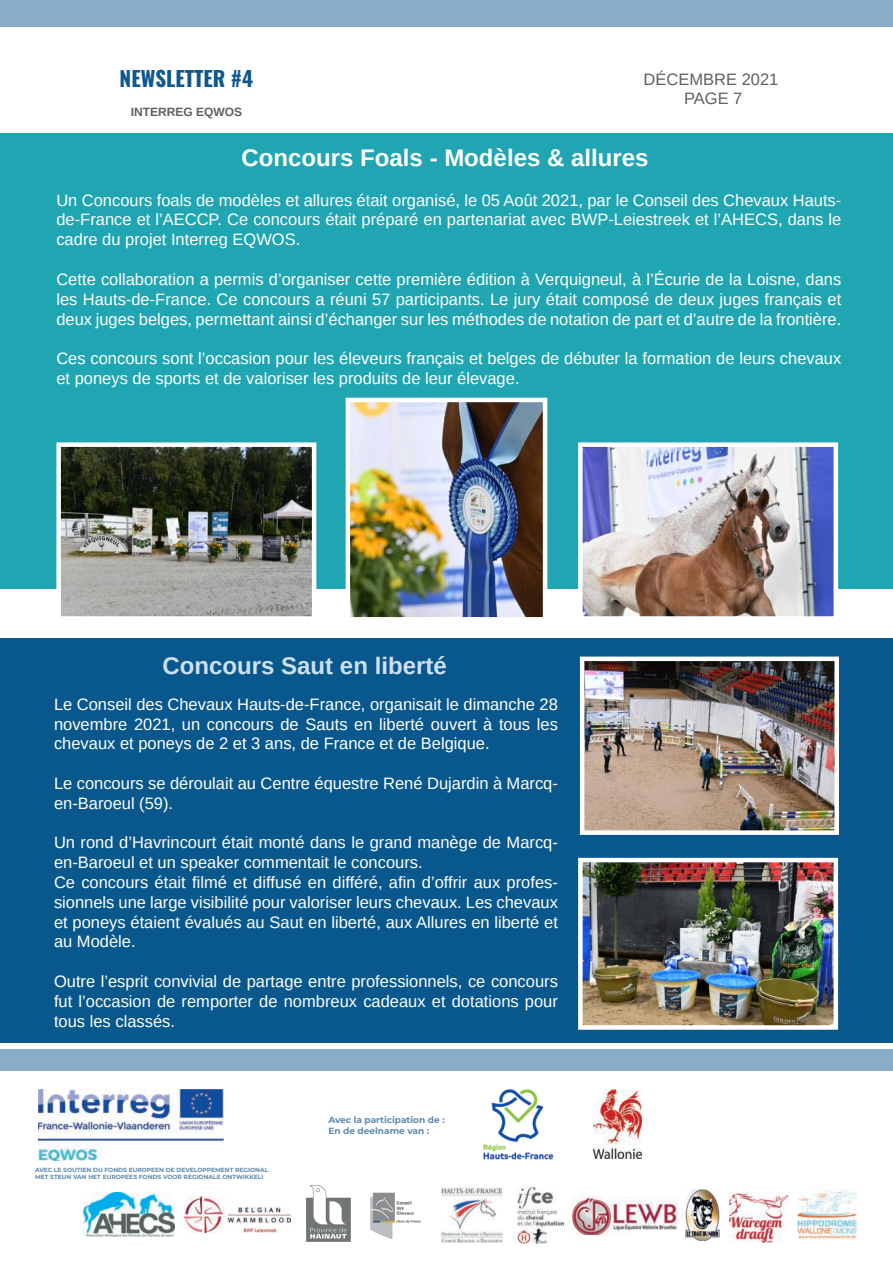
<style>
.page{position:relative;width:893px;height:1263px;background:#fff}
.page>*{position:absolute;margin:0;border:0;box-sizing:border-box;transform-origin:0 0}
.t1{font:700 24px "Arimo";color:#fff}
.t2{font:700 24px "Arimo";color:#cfdfec}
.t3{font:700 21px "Oswald";color:#0e588d}
.t4{font:16.5px/19.8px "Arimo";color:#fff;text-align:justify}
.t5{font:16.5px "Arimo";color:#5d6161}
.t6{font:700 12px "Arimo";color:#5d6161}
.t7{font:700 9px "Montserrat";color:#5e89ae}
.t8{font:700 6px "Montserrat";color:#5e89ae}
</style>
<div class="page">
<div style="left:0;top:1050px;width:893px;height:21px;background:#89adc7"></div>
<div style="left:0;top:0;width:893px;height:26px;background:#89adc7"></div>
<div style="left:0;top:638px;width:893px;height:404px;background:#09588d"></div>
<div style="left:0;top:134px;width:893px;height:455px;background:#20a6b2"></div>
<img style="left:351px;top:403px;width:191px;height:213px">
<div style="left:346px;top:398px;width:201px;height:223px;border:4px solid #fff"></div>
<img style="left:61px;top:447px;width:250px;height:169px">
<div style="left:56px;top:442px;width:260px;height:179px;border:4px solid #fff"></div>
<img style="left:583px;top:447px;width:250px;height:169px">
<div style="left:578px;top:442px;width:260px;height:179px;border:4px solid #fff"></div>
<img style="left:583px;top:863px;width:250px;height:162px">
<div style="left:578px;top:858px;width:260px;height:172px;border:4px solid #fff"></div>
<img style="left:39px;top:1089px;width:184px;height:71px">
<img style="left:483px;top:1089px;width:71px;height:70px">
<img style="left:593px;top:1090px;width:48px;height:68px">
<img style="left:83px;top:1192px;width:92px;height:44px">
<img style="left:185px;top:1196px;width:106px;height:36px">
<img style="left:307px;top:1186px;width:44px;height:55px">
<img style="left:442px;top:1188px;width:61px;height:54px">
<img style="left:514px;top:1187px;width:49px;height:56px">
<img style="left:573px;top:1197px;width:104px;height:38px">
<img style="left:685px;top:1189px;width:35px;height:52px">
<img style="left:729px;top:1192px;width:60px;height:50px">
<img style="left:797px;top:1190px;width:61px;height:50px">
<img style="left:370px;top:1192px;width:51px;height:47px">
<img style="left:585px;top:661px;width:249px;height:169px">
<div style="left:580px;top:656px;width:259px;height:179px;border:4px solid #fff"></div>
<p class="t3" style="left:120px;top:68px;width:135px">NEWSLETTER #4</p>
<p class="t6" style="left:131px;top:104px;width:113px">INTERREG EQWOS</p>
<p class="t5" style="left:644px;top:68px;width:136px">DÉCEMBRE 2021</p>
<p class="t5" style="left:684px;top:88px;width:60px">PAGE 7</p>
<p class="t1" style="left:242px;top:141px;width:408px">Concours Foals - Modèles &amp; allures</p>
<p class="t4" style="left:56px;top:190px;width:786px">Un Concours foals de modèles et allures était organisé, le 05 Août 2021, par le Conseil des Chevaux Hauts&shy;de-France et l’AECCP. Ce concours était préparé en partenariat avec BWP-Leiestreek et l’AHECS, dans le cadre du projet Interreg EQWOS.</p>
<p class="t4" style="left:56px;top:269px;width:786px">Cette collaboration a permis d’organiser cette première édition à Verquigneul, à l’Écurie de la Loisne, dans les Hauts-de-France. Ce concours a réuni 57 participants. Le jury était composé de deux juges français et deux juges belges, permettant ainsi d’échanger sur les méthodes de notation de part et d’autre de la frontière.</p>
<p class="t4" style="left:56px;top:349px;width:786px">Ces concours sont l’occasion pour les éleveurs français et belges de débuter la formation de leurs chevaux et poneys de sports et de valoriser les produits de leur élevage.</p>
<p class="t2" style="left:163px;top:649px;width:286px">Concours Saut en liberté</p>
<p class="t4" style="left:54px;top:694px;width:505px">Le Conseil des Chevaux Hauts-de-France, organisait le dimanche 28 novembre 2021, un concours de Sauts en liberté ouvert à tous les chevaux et poneys de 2 et 3 ans, de France et de Belgique.</p>
<p class="t4" style="left:54px;top:773px;width:505px">Le concours se déroulait au Centre équestre René Dujardin à Marcq&shy;en-Baroeul (59).</p>
<p class="t4" style="left:54px;top:833px;width:505px">Un rond d’Havrincourt était monté dans le grand manège de Marcq&shy;en-Baroeul et un speaker commentait le concours.</p>
<p class="t4" style="left:54px;top:872px;width:505px">Ce concours était filmé et diffusé en différé, afin d’offrir aux profes&shy;sionnels une large visibilité pour valoriser leurs chevaux. Les chevaux et poneys étaient évalués au Saut en liberté, aux Allures en liberté et au Modèle.</p>
<p class="t4" style="left:54px;top:971px;width:505px">Outre l’esprit convivial de partage entre professionnels, ce concours fut l’occasion de remporter de nombreux cadeaux et dotations pour tous les classés.</p>
<p class="t8" style="left:35px;top:1165px;width:235px">AVEC LE SOUTIEN DU FONDS EUROPEEN DE DEVELOPPEMENT REGIONAL</p>
<p class="t8" style="left:35px;top:1172px;width:230px">MET STEUN VAN HET EUROPEES FONDS VOOR REGIONALE ONTWIKKELI</p>
<p class="t7" style="left:328px;top:1113px;width:118px">Avec la participation de :</p>
<p class="t7" style="left:328px;top:1124px;width:102px">En de deelname van :</p>
</div>
